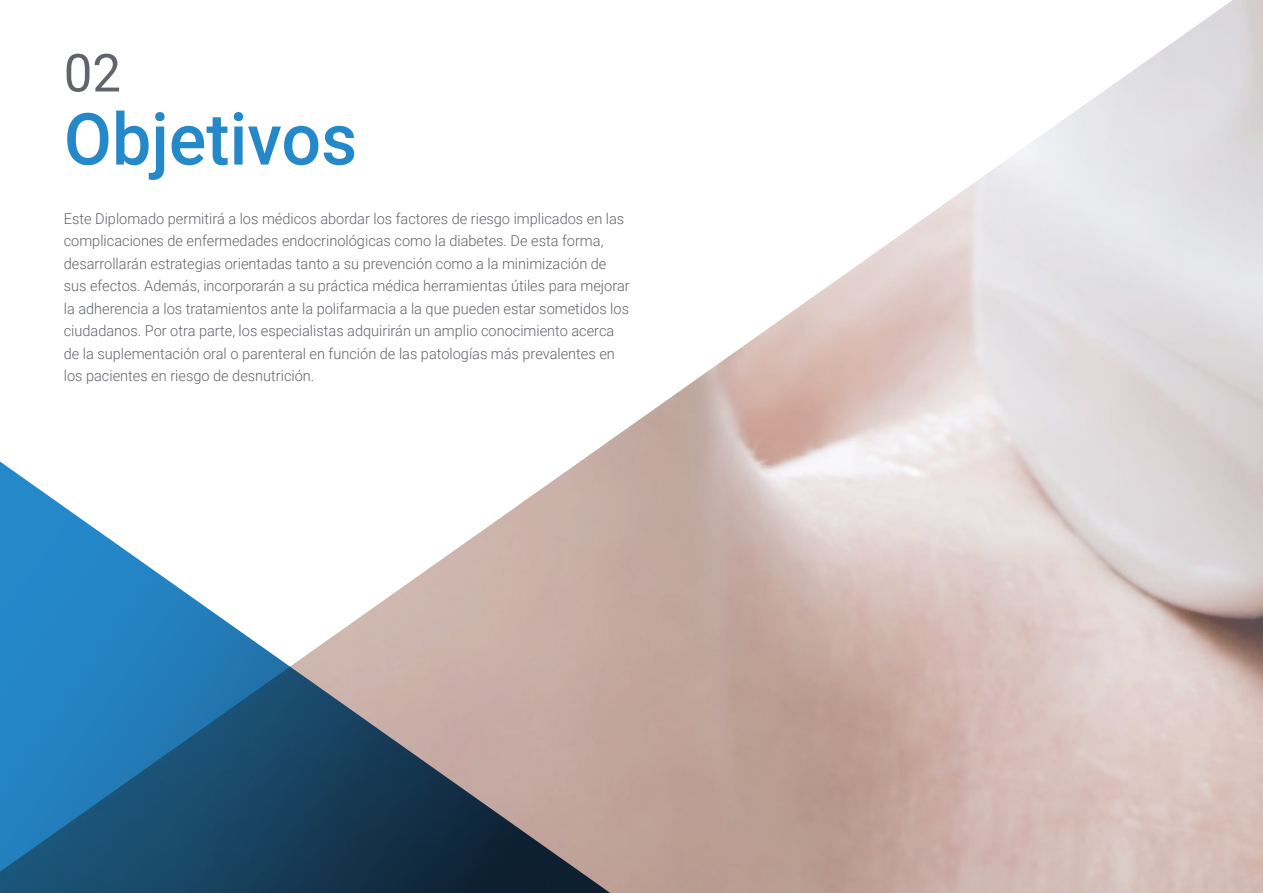
<style>
.page{position:relative;width:1263px;height:893px;background:#fff}
.page>*{position:absolute;margin:0;border:0;box-sizing:border-box;transform-origin:0 0}
.t1{font:500 72px "Roboto";color:#2488c9}
.t2{font:52.5px "Roboto";color:#61646a}
.t3{font:300 15px/22.5px "Roboto";color:#61646a}
</style>
<div class="page">
<img style="left:602px;top:0;width:661px;height:893px">
<svg style="left:0;top:446px;width:640px;height:447px"></svg>
<h2 class="t2" style="left:64px;top:36px;width:59px">02</h2>
<h1 class="t1" style="left:64px;top:89px;width:295px">Objetivos</h1>
<p class="t3" style="left:64px;top:207px;width:567px">Este Diplomado permitirá a los médicos abordar los factores de riesgo implicados en las complicaciones de enfermedades endocrinológicas como la diabetes. De esta forma, desarrollarán estrategias orientadas tanto a su prevención como a la minimización de sus efectos. Además, incorporarán a su práctica médica herramientas útiles para mejorar la adherencia a los tratamientos ante la polifarmacia a la que pueden estar sometidos los ciudadanos. Por otra parte, los especialistas adquirirán un amplio conocimiento acerca de la suplementación oral o parenteral en función de las patologías más prevalentes en los pacientes en riesgo de desnutrición.</p>
</div>
